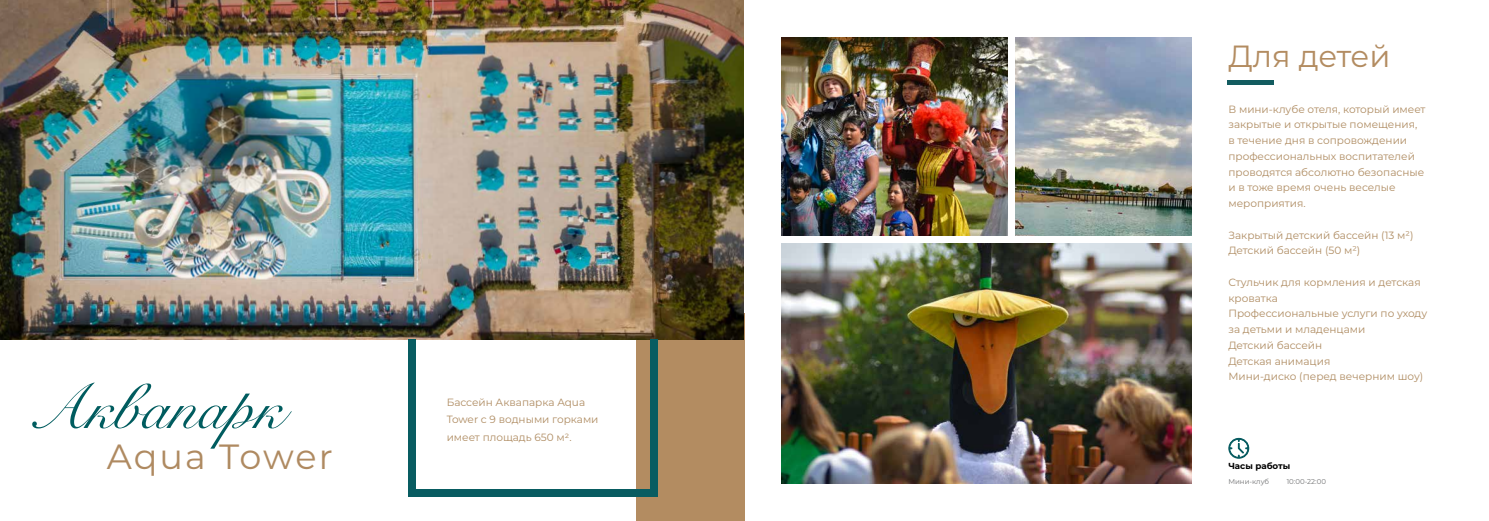
<style>
.page{position:relative;width:1489px;height:521px;background:#fff}
.page>*{position:absolute;margin:0;border:0;box-sizing:border-box;transform-origin:0 0}
.t1{font:63.88px "Snell Roundhand";color:#005c5f}
.t2{font:35px "Montserrat";letter-spacing:.055em;color:#af8a61}
.t3{font:30.62px "Montserrat";color:#b38c61}
.t4{font:10.5px/15.8px "Montserrat";color:#af8c62}
.t5{font:700 8.75px "Montserrat";color:#000}
.t6{font:7px "Montserrat";color:#707172}
</style>
<div class="page">
<div style="left:636px;top:313px;width:108px;height:208px;background:#b38c61"></div>
<img style="left:0;top:0;width:743px;height:339px">
<div style="left:408px;top:489px;width:249px;height:8px;background:#085c61"></div>
<div style="left:650px;top:339px;width:7px;height:158px;background:#085c61"></div>
<div style="left:408px;top:339px;width:7px;height:158px;background:#085c61"></div>
<img style="left:781px;top:244px;width:410px;height:240px">
<img style="left:1015px;top:37px;width:176px;height:199px">
<img style="left:781px;top:37px;width:225px;height:199px">
<hr style="left:1227px;top:81px;width:46px;height:4px;background:#135c60">
<svg style="left:1228px;top:437px;width:21px;height:22px"></svg>
<h1 class="t1" style="left:27px;top:356px;width:258px">Аквапарк</h1>
<h2 class="t2" style="left:107px;top:433px;width:227px">Aqua Tower</h2>
<p class="t4" style="left:446px;top:393px;width:153px;line-height:17.5px">Бассейн Аквапарка Aqua<br>Tower с 9 водными горками имеет площадь 650 м2.</p>
<h3 class="t3" style="left:1228px;top:35px;width:164px">Для детей</h3>
<p class="t4" style="left:1228px;top:101px;width:199px">В мини-клубе отеля, который имеет закрытые и открытые помещения, в течение дня в сопровождении профессиональных воспитателей проводятся абсолютно безопасные и в тоже время очень веселые мероприятия.</p>
<p class="t4" style="left:1228px;top:227px;width:187px">Закрытый детский бассейн (13 м²)<br>Детский бассейн (50 м²)</p>
<p class="t4" style="left:1228px;top:274px;width:200px">Стульчик для кормления и детская кроватка<br>Профессиональные услуги по уходу за детьми и младенцами<br>Детский бассейн<br>Детская анимация<br>Мини-диско (перед вечерним шоу)</p>
<p class="t5" style="left:1228px;top:460px;width:63px">Часы работы</p>
<p class="t6" style="left:1228px;top:477px;width:42px">Мини-клуб</p>
<p class="t6" style="left:1286px;top:477px;width:41px">10:00-22:00</p>
</div>
